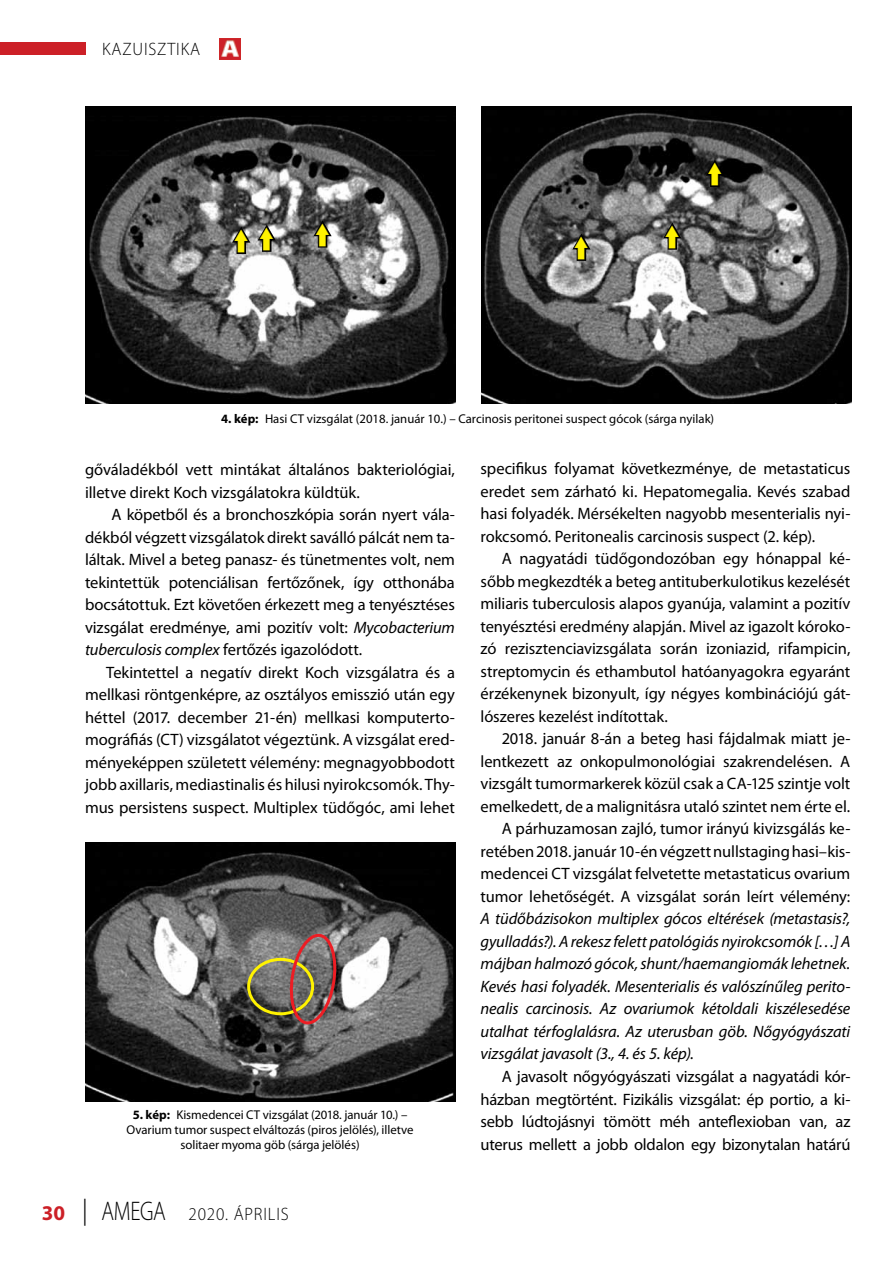
<style>
.page{position:relative;width:893px;height:1263px;background:#fff}
.page>*{position:absolute;margin:0;border:0;box-sizing:border-box;transform-origin:0 0}
.t1{font:300 18px "Myriad Pro";letter-spacing:.05em;color:#000;scale:.95 1}
.t2{font:16.5px/22.5px "Myriad Pro";letter-spacing:-.005em;color:#000;text-align:justify}
.t3{font:italic 16.5px/22.5px "Myriad Pro";letter-spacing:-.01em;color:#000;text-align:justify}
.t4{font:12.75px/15.3px "Myriad Pro";color:#000;text-align:center}
.s1{font-weight:700}
.s2{font-style:italic}
.s3{font-weight:700;font-size:21px;color:#cc2027}
.s4{font-size:27px;color:#000101}
.s5{font-size:27px}
</style>
<div class="page">
<div style="left:0;top:43px;width:85px;height:12px;background:#cc2027"></div>
<img style="left:219px;top:38px;width:21px;height:22px">
<img style="left:85px;top:106px;width:370px;height:298px">
<img style="left:85px;top:842px;width:370px;height:259px">
<img style="left:482px;top:106px;width:370px;height:298px">
<div style="left:247px;top:958px;width:67px;height:57px;border:3px solid #fff200;border-radius:50%"></div>
<svg style="left:285px;top:930px;width:56px;height:96px"></svg>
<svg style="left:230px;top:222px;width:47px;height:33px"></svg>
<svg style="left:311px;top:217px;width:22px;height:32px"></svg>
<svg style="left:703px;top:157px;width:22px;height:31px"></svg>
<svg style="left:661px;top:219px;width:22px;height:32px"></svg>
<svg style="left:570px;top:231px;width:22px;height:31px"></svg>
<p class="t1" style="left:102px;top:39px;width:105px">KAZUISZTIKA</p>
<p class="t4" style="left:221px;top:411px;width:494px"><span class="s1">4. kép:</span> Hasi CT vizsgálat (2018. január 10.) – Carcinosis peritonei suspect gócok (sárga nyilak)</p>
<p class="t2" style="left:85px;top:458px;width:371px">gőváladékból vett mintákat általános bakteriológiai, illetve direkt Koch vizsgálatokra küldtük.</p>
<p class="t2" style="left:85px;top:503px;width:371px;text-indent:26px">A köpetből és a bronchoszkópia során nyert vála&shy;dékból végzett vizsgálatok direkt saválló pálcát nem ta&shy;láltak. Mivel a beteg panasz- és tünetmentes volt, nem tekintettük potenciálisan fertőzőnek, így otthonába bocsátottuk. Ezt követően érkezett meg a tenyésztéses vizsgálat eredménye, ami pozitív volt: <span class="s2">Mycobacterium tuberculosis complex</span> fertőzés igazolódott.</p>
<p class="t2" style="left:85px;top:660px;width:371px;text-indent:21px">Tekintettel a negatív direkt Koch vizsgálatra és a mellkasi röntgenképre, az osztályos emisszió után egy héttel (2017. december 21-én) mellkasi komputerto&shy;mográfiás (CT) vizsgálatot végeztünk. A vizsgálat ered&shy;ményeképpen született vélemény: megnagyobbodott jobb axillaris, mediastinalis és hilusi nyirokcsomók. Thy&shy;mus persistens suspect. Multiplex tüdőgóc, ami lehet</p>
<p class="t4" style="left:126px;top:1106px;width:289px"><span class="s1">5. kép:</span> Kismedencei CT vizsgálat (2018. január 10.) –<br>Ovarium tumor suspect elváltozás (piros jelölés), illetve solitaer myoma göb (sárga jelölés)</p>
<p class="t1" style="left:42px;top:1204px;width:262px"><span class="s3">30</span> <span class="s4">|</span> <span class="s5">AMEGA</span> 2020. ÁPRILIS</p>
<p class="t2" style="left:480px;top:457px;width:371px">specifikus folyamat következménye, de metastaticus eredet sem zárható ki. Hepatomegalia. Kevés szabad hasi folyadék. Mérsékelten nagyobb mesenterialis nyi&shy;rokcsomó. Peritonealis carcinosis suspect (2. kép).</p>
<p class="t2" style="left:480px;top:547px;width:371px;text-indent:21px">A nagyatádi tüdőgondozóban egy hónappal ké&shy;sőbb megkezdték a beteg antituberkulotikus kezelését miliaris tuberculosis alapos gyanúja, valamint a pozitív tenyésztési eredmény alapján. Mivel az igazolt kóroko&shy;zó rezisztenciavizsgálata során izoniazid, rifampicin, streptomycin és ethambutol hatóanyagokra egyaránt érzékenynek bizonyult, így négyes kombinációjú gát&shy;lószeres kezelést indítottak.</p>
<p class="t2" style="left:480px;top:727px;width:371px;text-align:right">2018. január 8-án a beteg hasi fájdalmak miatt je&shy;lentkezett az onkopulmonológiai szakrendelésen. A vizsgált tumormarkerek közül csak a CA-125 szintje volt emelkedett, de a malignitásra utaló szintet nem érte el.<br>A párhuzamosan zajló, tumor irányú kivizsgálás ke&shy;retében 2018. január 10-én végzett nullstaging hasi–kis&shy;medencei CT vizsgálat felvetette metastaticus ovarium tumor lehetőségét. A vizsgálat során leírt vélemény:</p>
<p class="t3" style="left:480px;top:907px;width:371px">A tüdőbázisokon multiplex gócos eltérések (metastasis?, gyulladás?). A rekesz felett patológiás nyirokcsomók […] A májban halmozó gócok, shunt/haemangiomák lehetnek.<br>Kevés hasi folyadék. Mesenterialis és valószínűleg perito&shy;nealis carcinosis. Az ovariumok kétoldali kiszélesedése utalhat térfoglalásra. Az uterusban göb. Nőgyógyászati vizsgálat javasolt (3., 4. és 5. kép).</p>
<p class="t2" style="left:480px;top:1065px;width:371px;text-indent:21px">A javasolt nőgyógyászati vizsgálat a nagyatádi kór&shy;házban megtörtént. Fizikális vizsgálat: ép portio, a ki&shy;sebb lúdtojásnyi tömött méh anteflexioban van, az uterus mellett a jobb oldalon egy bizonytalan határú</p>
</div>
